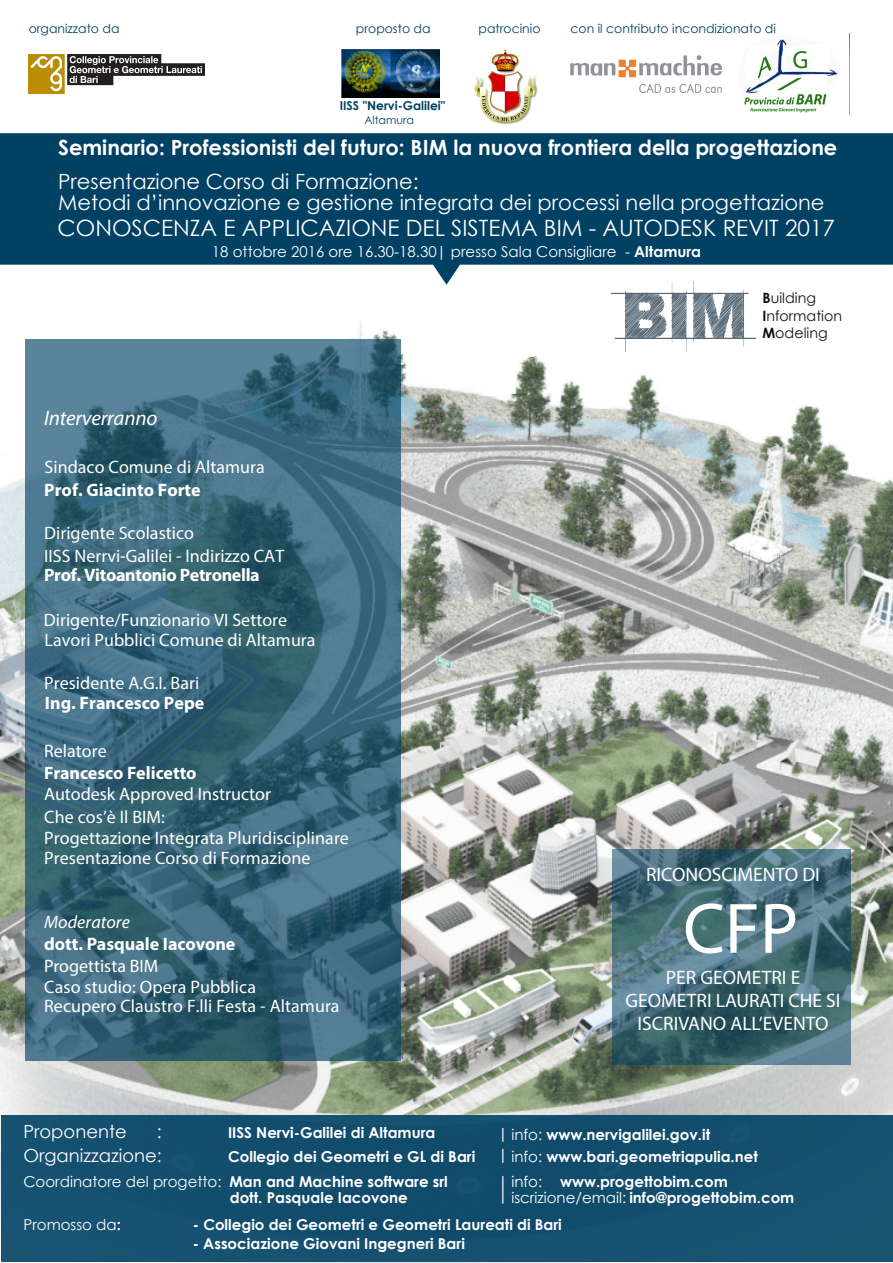
<style>
.page{position:relative;width:893px;height:1263px;background:#fff}
.page>*{position:absolute;margin:0;border:0;box-sizing:border-box;transform-origin:0 0}
.t1{font:700 72px "Myriad";color:#fff}
.t2{font:700 29.85px "Century Gothic";color:#fff;scale:.5 1}
.t3{font:22.5px "Century Gothic";color:#fff}
.t4{font:21px/20.7px "Century Gothic";color:#fff}
.t5{font:700 21px "Century Gothic";color:#fff}
.t6{font:italic 21px "Myriad Pro";letter-spacing:-.01em;color:#fff}
.t7{font:19.5px/23.4px "Myriad";color:#fff;text-align:center}
.t8{font:18px/20px "Myriad Pro";color:#fff}
.t9{font:700 18px "Myriad Pro";color:#fff}
.t10{font:700 18px "Myriad Pro";letter-spacing:-.02em;color:#fff}
.t11{font:18px "Century Gothic";color:#fff}
.t12{font:italic 18px "Myriad Pro";letter-spacing:.005em;color:#fff}
.t13{font:700 15px "Century Gothic";color:#fff}
.t14{font:15px "Century Gothic";color:#fff}
.t15{font:14.25px/17.1px "Century Gothic";color:#111415}
.t16{font:12.45px "Century Gothic";color:#004164}
.t17{font:700 12.3px "Century Gothic";color:#004164}
.t18{font:10.95px "Century Gothic";color:#004164}
.s1{font-weight:700}
.s2{font-weight:400}
</style>
<div class="page">
<img style="left:0;top:321px;width:893px;height:942px">
<svg style="left:0;top:133px;width:893px;height:152px;background:#215978"></svg>
<img style="left:29px;top:54px;width:176px;height:39px">
<svg style="left:25px;top:340px;width:375px;height:721px;background:#3c687b"></svg>
<svg style="left:613px;top:850px;width:238px;height:215px;background:#456c77"></svg>
<div style="left:2px;top:1115px;width:891px;height:147px;background:#144f6e"></div>
<img style="left:342px;top:50px;width:97px;height:47px">
<img style="left:611px;top:281px;width:145px;height:75px">
<img style="left:570px;top:55px;width:151px;height:37px">
<img style="left:744px;top:37px;width:94px;height:76px">
<img style="left:474px;top:50px;width:64px;height:74px">
<p class="t16" style="left:29px;top:20px;width:92px">organizzato da</p>
<p class="t16" style="left:356px;top:20px;width:76px">proposto da</p>
<p class="t16" style="left:479px;top:20px;width:63px">patrocinio</p>
<p class="t16" style="left:570px;top:20px;width:207px">con il contributo incondizionato di</p>
<p class="t17" style="left:340px;top:96px;width:107px">IISS "Nervi-Galilei"</p>
<p class="t18" style="left:364px;top:113px;width:51px">Altamura</p>
<p class="t5" style="left:58px;top:131px;width:781px">Seminario: Professionisti del futuro: BIM la nuova frontiera della progettazione</p>
<p class="t4" style="left:58px;top:171px;width:768px">Presentazione Corso di Formazione:<br>Metodi d’innovazione e gestione integrata dei processi nella progettazione</p>
<p class="t3" style="left:58px;top:212px;width:779px">CONOSCENZA E APPLICAZIONE DEL SISTEMA BIM - AUTODESK REVIT 2017</p>
<p class="t14" style="left:212px;top:241px;width:491px">18 ottobre 2016 ore 16.30-18.30| presso Sala Consigliare - <span class="s1">Altamura</span></p>
<p class="t6" style="left:44px;top:405px;width:115px">Interverranno</p>
<p class="t8" style="left:45px;top:457px;width:222px">Sindaco Comune di Altamura</p>
<p class="t9" style="left:44px;top:478px;width:158px">Prof. Giacinto Forte</p>
<p class="t8" style="left:44px;top:522px;width:151px">Dirigente Scolastico</p>
<p class="t8" style="left:44px;top:545px;width:242px">IISS Nerrvi-Galilei - Indirizzo CAT</p>
<p class="t10" style="left:44px;top:563px;width:217px">Prof. Vitoantonio Petronella</p>
<p class="t8" style="left:44px;top:609px;width:273px">Dirigente/Funzionario VI Settore<br>Lavori Pubblici Comune di Altamura</p>
<p class="t8" style="left:44px;top:672px;width:156px">Presidente A.G.I. Bari</p>
<p class="t9" style="left:45px;top:691px;width:161px">Ing. Francesco Pepe</p>
<p class="t8" style="left:44px;top:741px;width:64px">Relatore</p>
<p class="t9" style="left:44px;top:761px;width:154px">Francesco Felicetto</p>
<p class="t8" style="left:44px;top:783px;width:228px">Autodesk Approved Instructor</p>
<p class="t8" style="left:44px;top:805px;width:306px;line-height:21.8px">Che cos’è Il BIM:<br>Progettazione Integrata Pluridisciplinare</p>
<p class="t8" style="left:44px;top:847px;width:268px">Presentazione Corso di Formazione</p>
<p class="t12" style="left:44px;top:911px;width:87px">Moderatore</p>
<p class="t9" style="left:44px;top:932px;width:193px">dott. Pasquale Iacovone</p>
<p class="t8" style="left:44px;top:955px;width:116px">Progettista BIM</p>
<p class="t8" style="left:44px;top:977px;width:297px;line-height:19.2px">Caso studio: Opera Pubblica<br>Recupero Claustro F.lli Festa - Altamura</p>
<p class="t15" style="left:762px;top:290px;width:81px"><span class="s1">B</span>uilding<br><span class="s1">I</span>nformation<br><span class="s1">M</span>odeling</p>
<p class="t7" style="left:646px;top:863px;width:175px">RICONOSCIMENTO DI</p>
<h1 class="t1" style="left:683px;top:884px;width:117px">CFP</h1>
<p class="t7" style="left:626px;top:965px;width:216px">PER GEOMETRI E<br>GEOMETRI LAURATI CHE SI<br>ISCRIVANO ALL’EVENTO</p>
<p class="t11" style="left:23px;top:1119px;width:105px">Proponente</p>
<p class="t11" style="left:157px;top:1119px;width:6px">:</p>
<p class="t13" style="left:228px;top:1121px;width:209px">IISS Nervi-Galilei di Altamura</p>
<p class="t13" style="left:499px;top:1123px;width:213px">| <span class="s2">info:</span> www.nervigalilei.gov.it</p>
<p class="t14" style="left:23px;top:1171px;width:200px">Coordinatore del progetto:</p>
<p class="t13" style="left:193px;top:1213px;width:370px">- Collegio dei Geometri e Geometri Laureati di Bari</p>
<p class="t11" style="left:23px;top:1143px;width:140px">Organizzazione:</p>
<p class="t13" style="left:228px;top:1145px;width:249px">Collegio dei Geometri e GL di Bari</p>
<p class="t13" style="left:499px;top:1145px;width:261px">| <span class="s2">info:</span> www.bari.geometriapulia.net</p>
<p class="t13" style="left:511px;top:1170px;width:218px"><span class="s2">info:</span> www.progettobim.com</p>
<p class="t13" style="left:229px;top:1170px;width:220px">Man and Machine software srl</p>
<h2 class="t2" style="left:499px;top:1165px;width:19px">|</h2>
<p class="t13" style="left:511px;top:1186px;width:285px"><span class="s2">iscrizione/email:</span> info@progettobim.com</p>
<p class="t13" style="left:230px;top:1186px;width:179px">dott. Pasquale Iacovone</p>
<p class="t14" style="left:23px;top:1214px;width:99px">Promosso da<span class="s1">:</span></p>
<p class="t13" style="left:193px;top:1232px;width:274px">- Associazione Giovani Ingegneri Bari</p>
</div>
